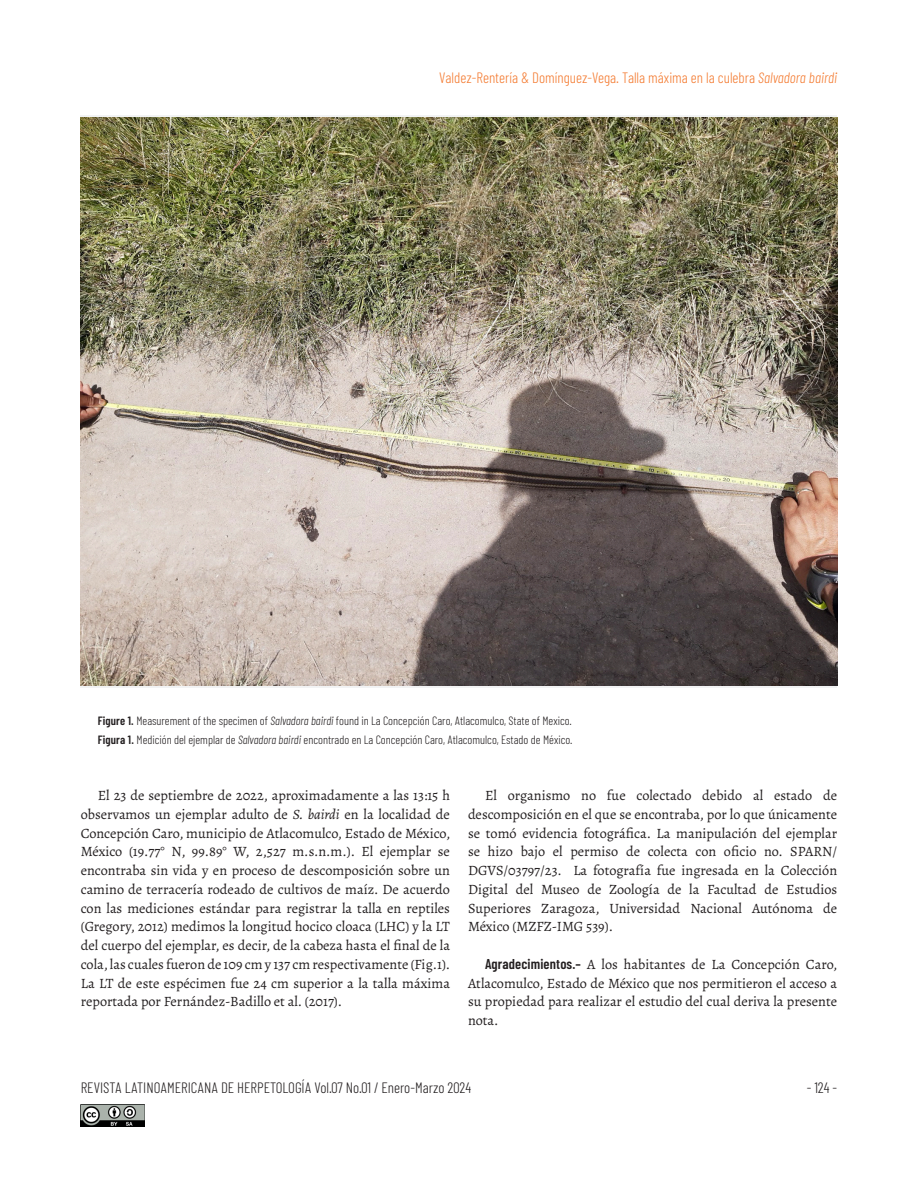
<style>
.page{position:relative;width:918px;height:1188px;background:#fff}
.page>*{position:absolute;margin:0;border:0;box-sizing:border-box;transform-origin:0 0}
.t1{font:300 15px "Barlow Condensed";color:#231f20}
.t2{font:300 15px "Barlow Condensed";color:#f47b31}
._02-txt_Artículo_2{font:14.25px/18.8px "Alegreya";color:#231f20;text-align:justify}
._02-txt_pie_de_Foto{font:300 12px "Barlow Condensed";color:#231f20}
.s1{font-style:italic}
.s2{font-weight:600}
.s3{font-family:"Barlow Condensed";font-weight:600}
</style>
<div class="page">
<img style="left:81px;top:1104px;width:64px;height:23px">
<img style="left:81px;top:118px;width:756px;height:567px">
<p class="t2" style="left:439px;top:68px;width:399px">Valdez-Rentería &amp; Domínguez-Vega. Talla máxima en la culebra <span class="s1">Salvadora bairdi</span></p>
<p class="_02-txt_pie_de_Foto" style="left:98px;top:713px;width:476px"><span class="s2">Figure 1.</span> Measurement of the specimen of <span class="s1">Salvadora bairdi</span> found in La Concepción Caro, Atlacomulco, State of Mexico.</p>
<p class="_02-txt_pie_de_Foto" style="left:98px;top:732px;width:476px"><span class="s2">Figura 1.</span> Medición del ejemplar de <span class="s1">Salvadora bairdi</span> encontrado en La Concepción Caro, Atlacomulco, Estado de México.</p>
<p class="_02-txt_Artículo_2" style="left:81px;top:786px;width:371px;text-indent:17px">El 23 de septiembre de 2022, aproximadamente a las 13:15 h observamos un ejemplar adulto de <span class="s1">S. bairdi</span> en la localidad de Concepción Caro, municipio de Atlacomulco, Estado de México, México (19.77° N, 99.89° W, 2,527 m.s.n.m.). El ejemplar se encontraba sin vida y en proceso de descomposición sobre un camino de terracería rodeado de cultivos de maíz. De acuerdo con las mediciones estándar para registrar la talla en reptiles (Gregory, 2012) medimos la longitud hocico cloaca (LHC) y la LT del cuerpo del ejemplar, es decir, de la cabeza hasta el final de la cola, las cuales fueron de 109 cm y 137 cm respectivamente (Fig.1).<br>La LT de este espécimen fue 24 cm superior a la talla máxima reportada por Fernández-Badillo et al. (2017).</p>
<p class="_02-txt_Artículo_2" style="left:468px;top:786px;width:371px;text-indent:17px">El organismo no fue colectado debido al estado de descomposición en el que se encontraba, por lo que únicamente se tomó evidencia fotográfica. La manipulación del ejemplar se hizo bajo el permiso de colecta con oficio no. SPARN/ DGVS/03797/23. La fotografía fue ingresada en la Colección Digital del Museo de Zoología de la Facultad de Estudios Superiores Zaragoza, Universidad Nacional Autónoma de México (MZFZ-IMG 539).</p>
<p class="_02-txt_Artículo_2" style="left:468px;top:955px;width:371px;text-indent:17px"><span class="s3">Agradecimientos.–</span> A los habitantes de La Concepción Caro, Atlacomulco, Estado de México que nos permitieron el acceso a su propiedad para realizar el estudio del cual deriva la presente nota.</p>
<p class="t1" style="left:81px;top:1079px;width:392px">REVISTA LATINOAMERICANA DE HERPETOLOGÍA Vol.07 No.01 / Enero-Marzo 2024</p>
<p class="t1" style="left:807px;top:1079px;width:32px">- 124 -</p>
</div>
